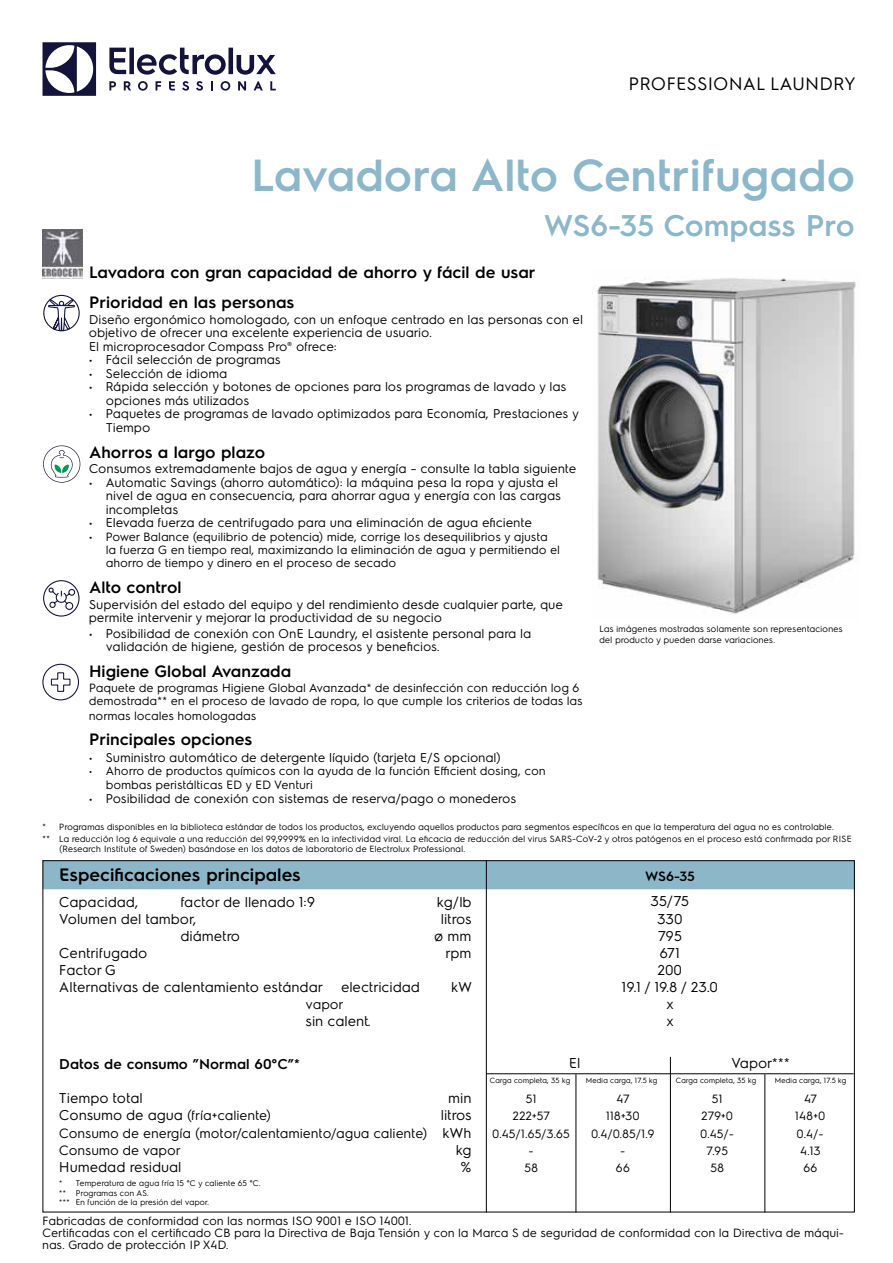
<style>
.page{position:relative;width:893px;height:1263px;background:#fff}
.page>*{position:absolute;margin:0;border:0;box-sizing:border-box;transform-origin:0 0}
.t1{font:600 45px "Electrolux Sans";color:#8cb7c9}
.t2{font:600 30px "Electrolux Sans";color:#8cb7c9}
.t3{font:600 18px "Electrolux Sans";color:#000}
.t4{font:18px "Electrolux Sans";color:#000}
.t5{font:600 16.5px/30.2px "Electrolux Sans";color:#000}
.t6{font:14.25px/17.1px "Electrolux Sans";color:#000;text-align:center}
.t7{font:600 14.25px "Electrolux Sans";color:#000}
.t8{font:13.5px/17.1px "Electrolux Sans";color:#000}
.t9{font:600 13.5px "Electrolux Sans";color:#000}
.t10{font:12.75px/13.5px "Electrolux Sans";color:#000}
.t11{font:12px/12px "Electrolux Sans";color:#000}
.t12{font:9px/10.8px "Electrolux Sans";color:#000}
.t13{font:8.25px/9px "Electrolux Sans";color:#000}
.t14{font:7.5px "Electrolux Sans";color:#000}
.s1{font-size:12.75px}
.s2{font-size:14.25px}
</style>
<div class="page">
<svg style="left:43px;top:42px;width:53px;height:54px"></svg>
<svg style="left:109px;top:48px;width:167px;height:27px"></svg>
<svg style="left:270px;top:81px;width:6px;height:9px"></svg>
<svg style="left:221px;top:81px;width:9px;height:10px"></svg>
<svg style="left:211px;top:81px;width:2px;height:9px"></svg>
<svg style="left:196px;top:81px;width:7px;height:10px"></svg>
<svg style="left:182px;top:81px;width:7px;height:10px"></svg>
<svg style="left:169px;top:81px;width:6px;height:9px"></svg>
<svg style="left:156px;top:81px;width:5px;height:9px"></svg>
<svg style="left:138px;top:81px;width:10px;height:10px"></svg>
<svg style="left:124px;top:81px;width:7px;height:9px"></svg>
<svg style="left:109px;top:81px;width:7px;height:9px"></svg>
<svg style="left:254px;top:81px;width:9px;height:9px"></svg>
<svg style="left:238px;top:81px;width:8px;height:9px"></svg>
<div style="left:45px;top:862px;width:808px;height:27px;background:#8cb7c9"></div>
<hr style="left:486px;top:860px;width:1px;height:352px;background:#000">
<hr style="left:486px;top:1073px;width:368px;height:1px;background:#000">
<hr style="left:576px;top:1074px;width:1px;height:138px;background:#000">
<hr style="left:670px;top:1057px;width:1px;height:155px;background:#000">
<hr style="left:764px;top:1074px;width:1px;height:138px;background:#000">
<img style="left:597px;top:278px;width:259px;height:336px">
<img style="left:43px;top:229px;width:39px;height:50px">
<svg style="left:47px;top:298px;width:29px;height:34px"></svg>
<div style="left:43px;top:295px;width:37px;height:36px;border:1px solid #14133b;border-radius:50%"></div>
<svg style="left:47px;top:587px;width:29px;height:23px"></svg>
<div style="left:43px;top:580px;width:37px;height:37px;border:1px solid #14133b;border-radius:50%"></div>
<svg style="left:43px;top:445px;width:37px;height:38px"></svg>
<svg style="left:42px;top:664px;width:37px;height:36px"></svg>
<h3 class="t4" style="left:629px;top:71px;width:229px">PROFESSIONAL LAUNDRY</h3>
<h1 class="t1" style="left:251px;top:143px;width:605px">Lavadora Alto Centrifugado</h1>
<h2 class="t2" style="left:544px;top:204px;width:312px">WS6-35 Compass Pro</h2>
<p class="t5" style="left:89px;top:256px;width:448px">Lavadora con gran capacidad de ahorro y fácil de usar<br>Prioridad en las personas</p>
<p class="t10" style="left:89px;top:312px;width:496px">Diseño ergonómico homologado, con un enfoque centrado en las personas con el objetivo de ofrecer una excelente experiencia de usuario.<br>El microprocesador Compass Pro® ofrece:</p>
<p class="t10" style="left:89px;top:352px;width:193px">• Fácil selección de programas</p>
<p class="t10" style="left:89px;top:366px;width:140px">• Selección de idioma</p>
<p class="t10" style="left:106px;top:379px;width:462px;text-indent:-17px">• Rápida selección y botones de opciones para los programas de lavado y las opciones más utilizados</p>
<p class="t10" style="left:106px;top:406px;width:475px;text-indent:-17px">• Paquetes de programas de lavado optimizados para Economía, Prestaciones y<br>Tiempo</p>
<p class="t5" style="left:89px;top:436px;width:178px">Ahorros a largo plazo</p>
<p class="t10" style="left:89px;top:461px;width:489px">Consumos extremadamente bajos de agua y energía – consulte la tabla siguiente</p>
<p class="t10" style="left:106px;top:475px;width:456px;text-indent:-17px">• Automatic Savings (ahorro automático): la máquina pesa la ropa y ajusta el nivel de agua en consecuencia, para ahorrar agua y energía con las cargas incompletas</p>
<p class="t10" style="left:89px;top:515px;width:445px">• Elevada fuerza de centrifugado para una eliminación de agua eficiente</p>
<p class="t11" style="left:106px;top:529px;width:455px;line-height:13px;text-indent:-17px"><span class="s1">•</span> Power Balance (equilibrio de potencia) mide, corrige los desequilibrios y ajusta la fuerza G en tiempo real, maximizando la eliminación de agua y permitiendo el ahorro de tiempo y dinero en el proceso de secado</p>
<p class="t5" style="left:89px;top:571px;width:94px">Alto control</p>
<p class="t10" style="left:89px;top:596px;width:476px">Supervisión del estado del equipo y del rendimiento desde cualquier parte, que permite intervenir y mejorar la productividad de su negocio</p>
<p class="t10" style="left:106px;top:626px;width:427px;text-indent:-17px">• Posibilidad de conexión con OnE Laundry, el asistente personal para la validación de higiene, gestión de procesos y beneficios.</p>
<p class="t5" style="left:89px;top:655px;width:203px">Higiene Global Avanzada</p>
<p class="t11" style="left:89px;top:680px;width:495px;line-height:12.8px">Paquete de programas Higiene Global Avanzada* de desinfección con reducción log 6 demostrada** en el proceso de lavado de ropa, lo que cumple los criterios de todas las</p>
<p class="t11" style="left:89px;top:709px;width:169px">normas locales homologadas</p>
<p class="t5" style="left:89px;top:723px;width:165px">Principales opciones</p>
<p class="t10" style="left:89px;top:750px;width:413px">• Suministro automático de detergente líquido (tarjeta E/S opcional)</p>
<p class="t11" style="left:106px;top:763px;width:441px;line-height:13.5px;text-indent:-17px">• Ahorro de productos químicos con la ayuda de la función Efficient dosing, con bombas peristálticas ED y ED Venturi</p>
<p class="t10" style="left:89px;top:791px;width:429px">• Posibilidad de conexión con sistemas de reserva/pago o monederos</p>
<p class="t12" style="left:43px;top:820px;width:811px;line-height:11.9px">* Programas disponibles en la biblioteca estándar de todos los productos, excluyendo aquellos productos para segmentos específicos en que la temperatura del agua no es controlable.<br>** La reducción log 6 equivale a una reducción del 99,9999% en la infectividad viral. La eficacia de reducción del virus SARS-CoV-2 y otros patógenos en el proceso está confirmada por RISE</p>
<p class="t12" style="left:60px;top:842px;width:407px">(Research Institute of Sweden) basándose en los datos de laboratorio de Electrolux Professional.</p>
<p class="t12" style="left:600px;top:623px;width:245px">Las imágenes mostradas solamente son representaciones del producto y pueden darse variaciones.</p>
<h3 class="t3" style="left:59px;top:862px;width:243px">Especificaciones principales</h3>
<p class="t6" style="left:59px;top:892px;width:81px">Capacidad,</p>
<p class="t6" style="left:181px;top:892px;width:136px">factor de llenado 1:9</p>
<p class="t6" style="left:437px;top:892px;width:36px">kg/lb</p>
<p class="t6" style="left:59px;top:909px;width:139px">Volumen del tambor,</p>
<p class="t6" style="left:441px;top:909px;width:32px">litros</p>
<p class="t6" style="left:181px;top:926px;width:61px">diámetro</p>
<p class="t6" style="left:435px;top:926px;width:39px">ø mm</p>
<p class="t6" style="left:59px;top:943px;width:90px">Centrifugado</p>
<p class="t6" style="left:446px;top:943px;width:27px">rpm</p>
<p class="t6" style="left:59px;top:961px;width:265px;text-align:left">Factor G<br>Alternativas de calentamiento estándar</p>
<p class="t6" style="left:341px;top:978px;width:80px">electricidad</p>
<p class="t6" style="left:451px;top:978px;width:22px">kW</p>
<p class="t8" style="left:306px;top:995px;width:39px">vapor</p>
<p class="t6" style="left:306px;top:1012px;width:66px">sin calent.</p>
<p class="t7" style="left:59px;top:1054px;width:242px">Datos de consumo ”Normal 60°C”*</p>
<p class="t6" style="left:59px;top:1089px;width:85px">Tiempo total</p>
<p class="t6" style="left:449px;top:1089px;width:25px">min</p>
<p class="t8" style="left:59px;top:1106px;width:214px"><span class="s2">Consumo de agua</span> (fría+caliente)</p>
<p class="t6" style="left:441px;top:1106px;width:32px">litros</p>
<p class="t8" style="left:59px;top:1123px;width:414px">Consumo de energía (motor/calentamiento/agua caliente) <span class="s2">kWh<br></span>Consumo de vapor</p>
<p class="t6" style="left:456px;top:1140px;width:17px">kg</p>
<p class="t6" style="left:59px;top:1157px;width:124px">Humedad residual</p>
<p class="t6" style="left:461px;top:1157px;width:12px">%</p>
<p class="t13" style="left:59px;top:1178px;width:203px">* Temperatura de agua fría 15 °C y caliente 65 °C. ** Programas con AS.<br>*** En función de la presión del vapor.</p>
<p class="t9" style="left:645px;top:867px;width:51px">WS6-35</p>
<p class="t6" style="left:622px;top:892px;width:98px">35/75<br>330<br>795<br>671<br>200<br>19.1 / 19.8 / 23.0 x<br>x</p>
<p class="t6" style="left:569px;top:1053px;width:13px">El</p>
<p class="t6" style="left:731px;top:1053px;width:60px">Vapor***</p>
<p class="t14" style="left:490px;top:1075px;width:82px">Carga completa, 35 kg</p>
<p class="t14" style="left:586px;top:1075px;width:73px">Media carga, 17.5 kg</p>
<p class="t14" style="left:676px;top:1075px;width:82px">Carga completa, 35 kg</p>
<p class="t14" style="left:775px;top:1075px;width:73px">Media carga, 17.5 kg</p>
<p class="t11" style="left:526px;top:1092px;width:13px">51</p>
<p class="t11" style="left:616px;top:1092px;width:15px">47</p>
<p class="t11" style="left:712px;top:1092px;width:13px">51</p>
<p class="t11" style="left:804px;top:1092px;width:15px">47</p>
<p class="t11" style="left:513px;top:1109px;width:39px">222+57</p>
<p class="t11" style="left:606px;top:1109px;width:35px">118+30</p>
<p class="t11" style="left:702px;top:1109px;width:33px">279+0</p>
<p class="t11" style="left:795px;top:1109px;width:32px">148+0</p>
<p class="t11" style="left:493px;top:1126px;width:79px">0.45/1.65/3.65</p>
<p class="t11" style="left:591px;top:1126px;width:65px">0.4/0.85/1.9</p>
<p class="t11" style="left:701px;top:1126px;width:35px">0.45/-</p>
<p class="t11" style="left:797px;top:1126px;width:28px">0.4/-</p>
<p class="t11" style="left:529px;top:1144px;width:7px">-</p>
<p class="t11" style="left:620px;top:1144px;width:7px">-</p>
<p class="t11" style="left:707px;top:1144px;width:23px">7.95</p>
<p class="t11" style="left:800px;top:1144px;width:22px">4.13</p>
<p class="t11" style="left:524px;top:1161px;width:15px">58</p>
<p class="t11" style="left:616px;top:1161px;width:16px">66</p>
<p class="t11" style="left:710px;top:1161px;width:15px">58</p>
<p class="t11" style="left:803px;top:1161px;width:16px">66</p>
<p class="t11" style="left:43px;top:1214px;width:803px">Fabricadas de conformidad con las normas ISO 9001 e ISO 14001.<br>Certificadas con el certificado CB para la Directiva de Baja Tensión y con la Marca S de seguridad de conformidad con la Directiva de máqui&shy;nas. Grado de protección IP X4D.</p>
</div>
